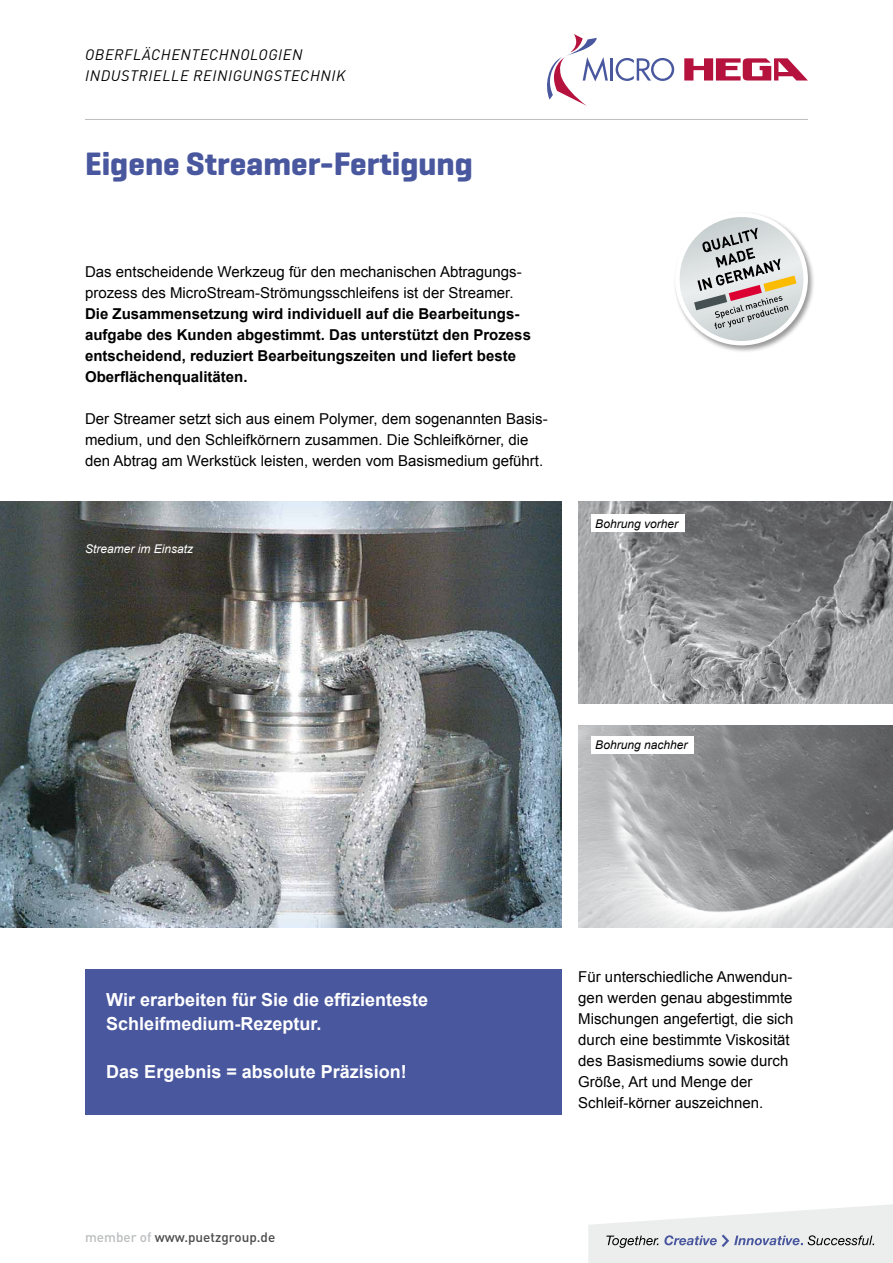
<style>
.page{position:relative;width:893px;height:1263px;background:#fff}
.page>*{position:absolute;margin:0;border:0;box-sizing:border-box;transform-origin:0 0}
.t1{font:700 33px "Geogrotesque";color:#49579e}
.t2{font:700 18px/24px "Arial";color:#fff}
.t3{font:15px/21px "Arial";color:#000}
.t4{font:700 15px/21px "Arial";color:#000}
.t5{font:italic 15px/21px "DIN Pro";letter-spacing:.04em;color:#000}
.t6{font:500 13.5px "DIN Pro";color:#4b4b4d}
.t7{font:italic 12px "Arial";color:#000}
.t8{font:italic 12px "Arial";color:#fff}
.s1{color:#bbbdbe}
</style>
<div class="page">
<hr style="left:85px;top:119px;width:723px;height:1px;background:#bbbdbe">
<svg style="left:684px;top:58px;width:124px;height:23px"></svg>
<hr style="left:610px;top:58px;width:3px;height:23px;background:#49579e">
<svg style="left:616px;top:58px;width:58px;height:23px"></svg>
<svg style="left:547px;top:34px;width:61px;height:72px"></svg>
<svg style="left:588px;top:1204px;width:305px;height:59px"></svg>
<div style="left:85px;top:969px;width:476px;height:146px;background:#49579e"></div>
<div style="left:673px;top:211px;width:142px;height:142px;background:#000;opacity:.4"></div>
<div style="left:675px;top:213px;width:133px;height:132px;background:#fff;border-radius:50%"></div>
<img style="left:680px;top:217px;width:123px;height:124px;border-radius:62px">
<svg style="left:694px;top:228px;width:102px;height:101px;background:#bfbcb9"></svg>
<img style="left:0;top:502px;width:561px;height:425px">
<img style="left:578px;top:502px;width:315px;height:202px">
<img style="left:578px;top:725px;width:315px;height:202px">
<div style="left:591px;top:514px;width:94px;height:18px;background:#fff"></div>
<div style="left:591px;top:736px;width:103px;height:17px;background:#fff"></div>
<p class="t5" style="left:85px;top:44px;width:262px">OBERFLÄCHENTECHNOLOGIEN<br>INDUSTRIELLE REINIGUNGSTECHNIK</p>
<h1 class="t1" style="left:85px;top:143px;width:389px">Eigene Streamer-Fertigung</h1>
<p class="t3" style="left:85px;top:261px;width:438px">Das entscheidende Werkzeug für den mechanischen Abtragungs&shy;prozess des MicroStream-Strömungsschleifens ist der Streamer.</p>
<p class="t4" style="left:85px;top:304px;width:447px">Die Zusammensetzung wird individuell auf die Bearbeitungs&shy;aufgabe des Kunden abgestimmt. Das unterstützt den Prozess entscheidend, reduziert Bearbeitungszeiten und liefert beste Oberflächenqualitäten.</p>
<p class="t3" style="left:85px;top:408px;width:464px">Der Streamer setzt sich aus einem Polymer, dem sogenannten Basis&shy;medium, und den Schleifkörnern zusammen. Die Schleifkörner, die den Abtrag am Werkstück leisten, werden vom Basismedium geführt.</p>
<p class="t8" style="left:85px;top:541px;width:110px">Streamer im Einsatz</p>
<p class="t7" style="left:595px;top:516px;width:84px">Bohrung vorher</p>
<p class="t7" style="left:595px;top:737px;width:94px">Bohrung nachher</p>
<p class="t2" style="left:106px;top:988px;width:323px">Wir erarbeiten für Sie die effizienteste<br>Schleifmedium-Rezeptur.</p>
<p class="t2" style="left:106px;top:1060px;width:302px">Das Ergebnis = absolute Präzision!</p>
<p class="t6" style="left:85px;top:1228px;width:192px"><span class="s1">member of</span> www.puetzgroup.de</p>
<p class="t3" style="left:578px;top:966px;width:217px">Für unterschiedliche Anwendun&shy;gen werden genau abgestimmte<br>Mischungen angefertigt, die sich durch eine bestimmte Viskosität des Basismediums sowie durch<br>Größe, Art und Menge der<br>Schleif-körner auszeichnen.</p>
</div>
